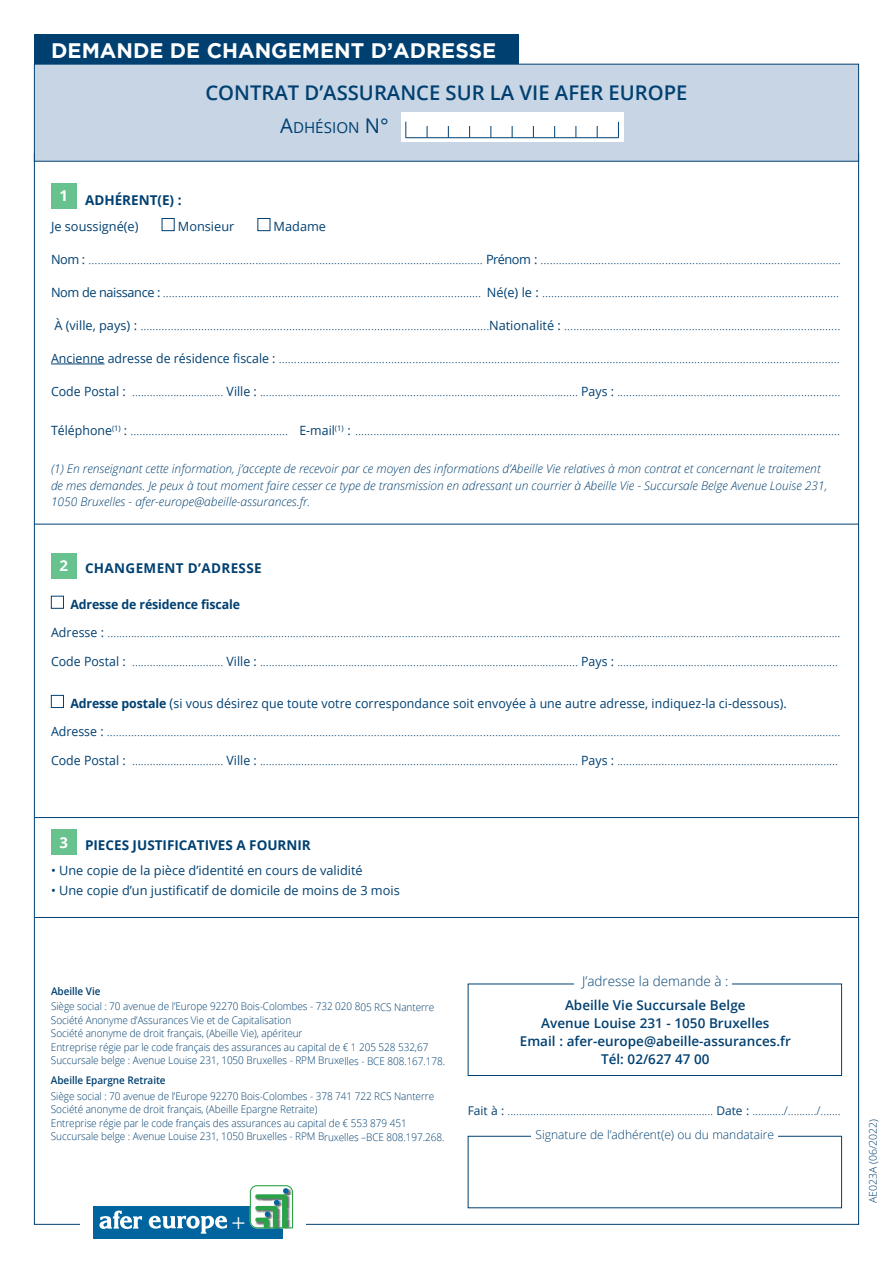
<style>
.page{position:relative;width:893px;height:1263px;background:#fff}
.page>*{position:absolute;margin:0;border:0;box-sizing:border-box;transform-origin:0 0}
.t1{font:300 23.55px "Helvetica Neue";color:#fff}
.t2{font:700 21px "Gotham";color:#fff}
.t3{font:600 20.25px "Open Sans";color:#004071}
.t4{font:15.15px "Open Sans";color:#004071}
.t5{font:700 15px "Open Sans";color:#fff}
.t6{font:600 13.5px/18px "Open Sans";color:#004071;text-align:center}
.t7{font:700 13.5px "Open Sans";color:#004071}
.t8{font:300 13.5px "Open Sans";color:#004071}
.t9{font:700 13.5px "Open Sans";letter-spacing:.025em;color:#004071}
.t10{font:300 12.75px "Open Sans";color:#004071}
.t11{font:12.75px "Open Sans";color:#004071}
.t12{font:700 12.75px "Open Sans";letter-spacing:-.01em;color:#004071}
.t13{font:italic 300 12px/16.5px "Open Sans";color:#004071}
.t14{font:300 12px/24.6px "Open Sans";color:#004071;text-align:center}
.t15{font:300 10.5px/13.5px "Open Sans";letter-spacing:-.005em;color:#004071;scale:.95 1}
.t16{font:600 10.5px "Open Sans";letter-spacing:-.005em;color:#004071;scale:.95 1}
.t17{font:300 10.5px "Open Sans";letter-spacing:-.005em;color:#004071}
.s1{font-size:20.25px}
.s2{font-weight:400}
.s3{font-weight:700}
.s4{font-size:13.5px}
</style>
<div class="page">
<hr style="left:34px;top:524px;width:825px;height:1px;background:#004071">
<hr style="left:34px;top:817px;width:825px;height:1px;background:#004071">
<hr style="left:51px;top:364px;width:54px;height:1px;background:#004071">
<div style="left:162px;top:218px;width:12px;height:13px;background:#fff;border:1px solid #004071"></div>
<div style="left:258px;top:218px;width:12px;height:13px;background:#fff;border:1px solid #004071"></div>
<div style="left:51px;top:183px;width:26px;height:25px;background:#68c28d"></div>
<div style="left:51px;top:553px;width:26px;height:25px;background:#68c28d"></div>
<div style="left:51px;top:830px;width:26px;height:25px;background:#68c28d"></div>
<div style="left:51px;top:596px;width:13px;height:13px;background:#fff;border:1px solid #004071"></div>
<div style="left:51px;top:695px;width:13px;height:13px;background:#fff;border:1px solid #004071"></div>
<div style="left:34px;top:34px;width:485px;height:30px;background:#004071"></div>
<div style="left:34px;top:64px;width:825px;height:98px;background:#c8d5e4"></div>
<div style="left:401px;top:112px;width:222px;height:30px;background:#fff"></div>
<hr style="left:405px;top:137px;width:214px;height:1px;background:#004071">
<svg style="left:405px;top:122px;width:1px;height:16px"></svg>
<svg style="left:427px;top:126px;width:1px;height:12px"></svg>
<svg style="left:448px;top:126px;width:1px;height:12px"></svg>
<svg style="left:469px;top:126px;width:1px;height:12px"></svg>
<svg style="left:490px;top:126px;width:1px;height:12px"></svg>
<svg style="left:512px;top:126px;width:1px;height:12px"></svg>
<svg style="left:533px;top:126px;width:1px;height:12px"></svg>
<svg style="left:554px;top:126px;width:1px;height:12px"></svg>
<svg style="left:575px;top:126px;width:1px;height:12px"></svg>
<svg style="left:597px;top:126px;width:1px;height:12px"></svg>
<svg style="left:618px;top:122px;width:1px;height:16px"></svg>
<hr style="left:34px;top:917px;width:825px;height:1px;background:#004071">
<div style="left:468px;top:983px;width:374px;height:93px;border:1px solid #004071"></div>
<div style="left:468px;top:1136px;width:374px;height:72px;border:1px solid #004071"></div>
<div style="left:531px;top:1130px;width:247px;height:15px;background:#fff"></div>
<div style="left:93px;top:1206px;width:190px;height:32px;background:#00649e"></div>
<svg style="left:99px;top:1210px;width:43px;height:19px"></svg>
<svg style="left:149px;top:1216px;width:78px;height:18px"></svg>
<svg style="left:250px;top:1185px;width:43px;height:44px"></svg>
<div style="left:574px;top:970px;width:157px;height:21px;background:#fff"></div>
<h2 class="t2" style="left:51px;top:38px;width:447px">DEMANDE DE CHANGEMENT D’ADRESSE</h2>
<h3 class="t3" style="left:205px;top:79px;width:484px">CONTRAT D’ASSURANCE SUR LA VIE AFER EUROPE</h3>
<p class="t4" style="left:280px;top:117px;width:110px"><span class="s1">A</span>DHÉSION <span class="s1">N°</span></p>
<p class="t7" style="left:59px;top:190px;width:124px"><sup>1</sup> ADHÉRENT(E) :</p>
<p class="t11" style="left:51px;top:218px;width:89px">Je soussigné(e)</p>
<p class="t11" style="left:178px;top:218px;width:58px">Monsieur</p>
<p class="t11" style="left:274px;top:218px;width:54px">Madame</p>
<p class="t10" style="left:51px;top:251px;width:791px"><span class="s2">Nom :</span> .................................................................................................................................. <span class="s2">Prénom :</span> ...................................................................................................</p>
<p class="t10" style="left:51px;top:284px;width:790px"><span class="s2">Nom de naissance :</span> ......................................................................................................... <span class="s2">Né(e) le :</span> ..................................................................................................</p>
<p class="t10" style="left:54px;top:317px;width:787px"><span class="s2">À (ville, pays) :</span> ...................................................................................................................<span class="s2">Nationalité :</span> ...........................................................................................</p>
<p class="t10" style="left:51px;top:350px;width:790px"><span class="s2">Ancienne adresse de résidence fiscale :</span> .........................................................................................................................................................................................</p>
<p class="t10" style="left:51px;top:383px;width:791px"><span class="s2">Code Postal :</span> ............................... <span class="s2">Ville :</span> ............................................................................................................ <span class="s2">Pays :</span> ...........................................................................</p>
<p class="t10" style="left:51px;top:422px;width:791px"><span class="s2">Téléphone</span><sup>(1)</sup> <span class="s2">:</span> .................................................... <span class="s2">E-mail</span><sup>(1)</sup> <span class="s2">:</span> ................................................................................................................................................................</p>
<p class="t13" style="left:51px;top:460px;width:778px">(1) En renseignant cette information, j’accepte de recevoir par ce moyen des informations d’Abeille Vie relatives à mon contrat et concernant le traitement de mes demandes. Je peux à tout moment faire cesser ce type de transmission en adressant un courrier à Abeille Vie - Succursale Belge Avenue Louise 231,<br>1050 Bruxelles - afer-europe@abeille-assurances.fr.</p>
<p class="t5" style="left:59px;top:555px;width:10px">2</p>
<p class="t9" style="left:85px;top:559px;width:178px">CHANGEMENT D’ADRESSE</p>
<p class="t12" style="left:70px;top:595px;width:171px">Adresse de résidence fiscale</p>
<p class="t10" style="left:51px;top:624px;width:791px"><span class="s2">Adresse :</span> .........................................................................................................................................................................................................................................................</p>
<p class="t10" style="left:51px;top:652px;width:789px"><span class="s2">Code Postal :</span> ............................... <span class="s2">Ville :</span> ............................................................................................................ <span class="s2">Pays :</span> ...........................................................................</p>
<p class="t11" style="left:70px;top:694px;width:718px"><span class="s3">Adresse postale</span> <span class="s4">(</span>si vous désirez que toute votre correspondance soit envoyée à une autre adresse, indiquez-la ci-dessous).</p>
<p class="t10" style="left:51px;top:723px;width:791px"><span class="s2">Adresse :</span> ..................................................................................................................................................................................................................................................</p>
<p class="t10" style="left:51px;top:751px;width:789px"><span class="s2">Code Postal :</span> ............................... <span class="s2">Ville :</span> ............................................................................................................ <span class="s2">Pays :</span> ...........................................................................</p>
<p class="t5" style="left:59px;top:832px;width:10px">3</p>
<p class="t7" style="left:85px;top:836px;width:227px">PIECES JUSTIFICATIVES A FOURNIR</p>
<p class="t11" style="left:51px;top:862px;width:313px">• Une copie de la pièce d’identité en cours de validité</p>
<p class="t11" style="left:51px;top:881px;width:350px">• Une copie d’un justificatif de domicile de moins de 3 mois</p>
<p class="t16" style="left:51px;top:983px;width:54px">Abeille Vie</p>
<p class="t15" style="left:51px;top:999px;width:417px">Siège social : 70 avenue de l’Europe 92270 Bois-Colombes - 732 020 805 RCS Nanterre Société Anonyme d’Assurances Vie et de Capitalisation<br>Société anonyme de droit français, (Abeille Vie), apériteur<br>Entreprise régie par le code français des assurances au capital de € 1 205 528 532,67<br>Succursale belge : Avenue Louise 231, 1050 Bruxelles - RPM Bruxelles - BCE 808.167.178.</p>
<p class="t16" style="left:51px;top:1073px;width:122px">Abeille Epargne Retraite</p>
<p class="t15" style="left:51px;top:1089px;width:416px">Siège social : 70 avenue de l’Europe 92270 Bois-Colombes - 378 741 722 RCS Nanterre Société anonyme de droit français, (Abeille Epargne Retraite)<br>Entreprise régie par le code français des assurances au capital de € 553 879 451<br>Succursale belge : Avenue Louise 231, 1050 Bruxelles - RPM Bruxelles –BCE 808.197.268.</p>
<p class="t8" style="left:582px;top:971px;width:148px">J’adresse la demande à :</p>
<p class="t6" style="left:520px;top:996px;width:272px">Abeille Vie Succursale Belge<br>Avenue Louise 231 - 1050 Bruxelles<br>Email : afer-europe@abeille-assurances.fr<br>Tél: 02/627 47 00</p>
<p class="t14" style="left:468px;top:1098px;width:374px"><span class="s2">Fait à :</span> ........................................................................ <span class="s2">Date :</span> .........../........../.......<br>Signature de l’adhérent(e) ou du mandataire</p>
<h1 class="t1" style="left:232px;top:1206px;width:16px">+</h1>
<p class="t17" style="left:866px;top:1203px;width:86px;rotate:-90deg">AE023A (06/2022)</p>
</div>
